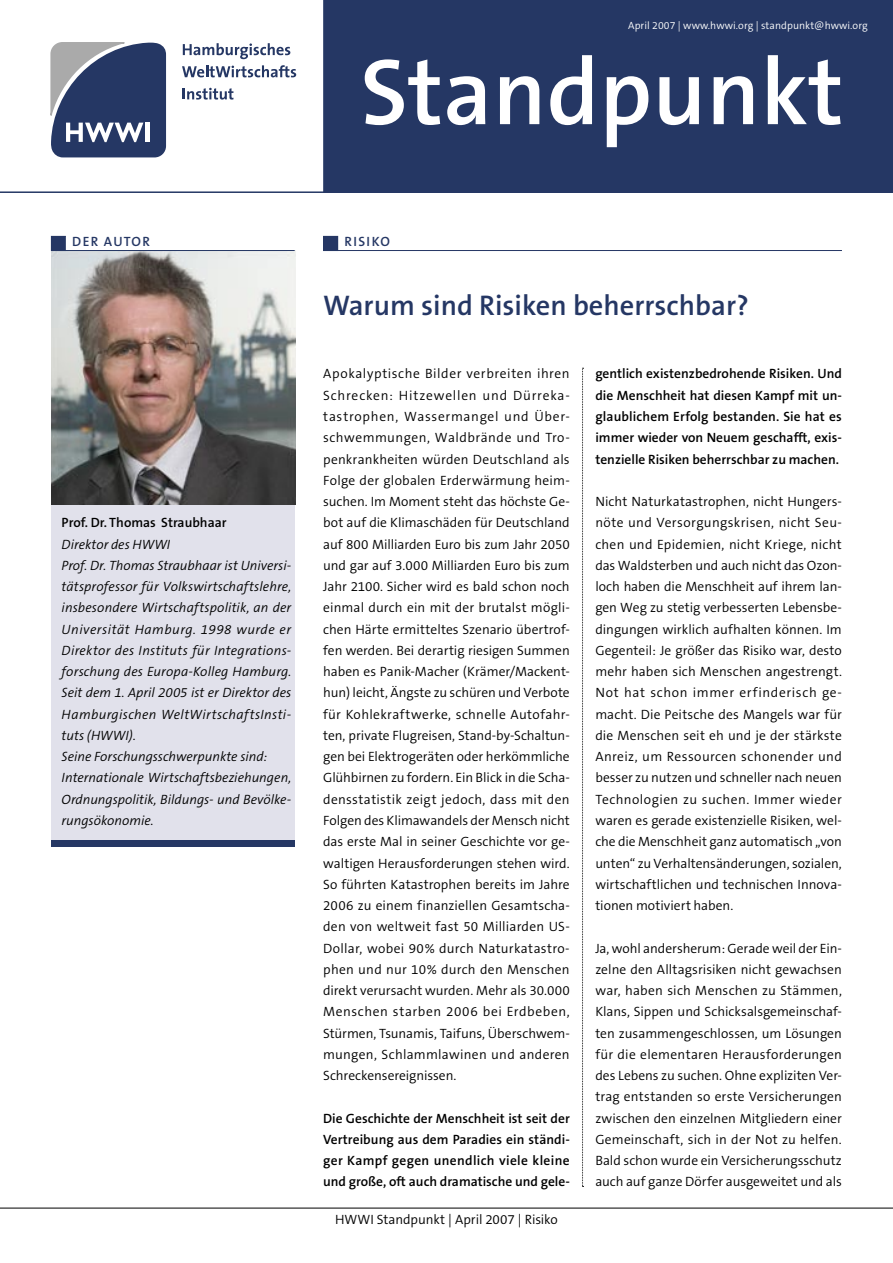
<style>
.page{position:relative;width:893px;height:1263px;background:#fff}
.page>*{position:absolute;margin:0;border:0;box-sizing:border-box;transform-origin:0 0}
.t1{font:600 94.5px "The Sans B6";color:#fff}
.Headline{font:600 28.5px "The Sans B6";color:#253764}
.Fliesstext{font:300 13.5px/21.3px "The Sans B4";color:#000;text-align:justify}
.Editorial{font:italic 300 13.5px/21.3px "The Sans B4";color:#000;text-align:justify}
.Fliesstext-2{font:600 13.5px/21.3px "The Sans B6";color:#000;text-align:justify}
.Themen{font:600 13.5px "The Sans B6";letter-spacing:.1em;color:#253764}
.t2{font:300 10.5px "The Sans B4";letter-spacing:.005em;color:#fff}
</style>
<div class="page">
<div style="left:51px;top:273px;width:244px;height:573px;background:#e1e1eb"></div>
<div style="left:323px;top:0;width:570px;height:191px;background:#253764"></div>
<svg style="left:183px;top:88px;width:50px;height:12px"></svg>
<svg style="left:182px;top:65px;width:114px;height:12px"></svg>
<svg style="left:183px;top:43px;width:107px;height:16px"></svg>
<svg style="left:50px;top:42px;width:116px;height:115px;background:#505d7f"></svg>
<hr style="left:0;top:191px;width:893px;height:2px;background:#253764">
<svg style="left:582px;top:368px;width:2px;height:819px"></svg>
<hr style="left:0;top:1208px;width:893px;height:1px;background:#000">
<div style="left:324px;top:236px;width:14px;height:14px;background:#253764"></div>
<div style="left:323px;top:236px;width:15px;height:15px;border:1px solid #253764"></div>
<hr style="left:323px;top:250px;width:519px;height:1px;background:#253764">
<div style="left:51px;top:840px;width:244px;height:6px;background:#253764"></div>
<img style="left:52px;top:251px;width:243px;height:254px">
<hr style="left:51px;top:250px;width:244px;height:1px;background:#253764">
<div style="left:51px;top:236px;width:14px;height:14px;background:#253764"></div>
<div style="left:51px;top:236px;width:15px;height:15px;border:1px solid #253764"></div>
<p class="t2" style="left:628px;top:20px;width:241px">April 2007 | www.hwwi.org | standpunkt@hwwi.org</p>
<p class="t1" style="left:360px;top:41px;width:485px">Standpunkt</p>
<p class="Themen" style="left:72px;top:234px;width:79px">DER AUTOR</p>
<p class="Fliesstext-2" style="left:62px;top:512px;width:166px">Prof. Dr. Thomas Straubhaar</p>
<p class="Editorial" style="left:62px;top:534px;width:110px">Direktor des HWWI</p>
<p class="Editorial" style="left:62px;top:555px;width:231px">Prof. Dr. Thomas Straubhaar ist Universi&shy;tätsprofessor für Volkswirtschaftslehre, insbesondere Wirtschaftspolitik, an der Universität Hamburg. 1998 wurde er Direktor des Instituts für Integrations&shy;forschung des Europa-Kolleg Hamburg.<br>Seit dem 1. April 2005 ist er Direktor des Hamburgischen WeltWirtschaftsInsti&shy;tuts (HWWI).</p>
<p class="Editorial" style="left:62px;top:746px;width:207px">Seine Forschungsschwerpunkte sind:</p>
<p class="Editorial" style="left:62px;top:768px;width:231px">Internationale Wirtschaftsbeziehungen, Ordnungspolitik, Bildungs- und Bevölke&shy;rungsökonomie.</p>
<p class="Themen" style="left:344px;top:234px;width:47px">RISIKO</p>
<p class="Headline" style="left:323px;top:290px;width:427px">Warum sind Risiken beherrschbar?</p>
<p class="Fliesstext" style="left:323px;top:364px;width:248px">Apokalyptische Bilder verbreiten ihren Schrecken: Hitzewellen und Dürreka&shy;tastrophen, Wassermangel und Über&shy;schwemmungen, Waldbrände und Tro&shy;penkrankheiten würden Deutschland als Folge der globalen Erderwärmung heim&shy;suchen. Im Moment steht das höchste Ge&shy;bot auf die Klimaschäden für Deutschland auf 800 Milliarden Euro bis zum Jahr 2050 und gar auf 3.000 Milliarden Euro bis zum Jahr 2100. Sicher wird es bald schon noch einmal durch ein mit der brutalst mögli&shy;chen Härte ermitteltes Szenario übertrof&shy;fen werden. Bei derartig riesigen Summen haben es Panik-Macher (Krämer/Mackent&shy;hun) leicht, Ängste zu schüren und Verbote für Kohlekraftwerke, schnelle Autofahr&shy;ten, private Flugreisen, Stand-by-Schaltun&shy;gen bei Elektrogeräten oder herkömmliche Glühbirnen zu fordern. Ein Blick in die Scha&shy;densstatistik zeigt jedoch, dass mit den Folgen des Klimawandels der Mensch nicht das erste Mal in seiner Geschichte vor ge&shy;waltigen Herausforderungen stehen wird.<br>So führten Katastrophen bereits im Jahre 2006 zu einem finanziellen Gesamtscha&shy;den von weltweit fast 50 Milliarden US-Dollar, wobei 90% durch Naturkatastro&shy;phen und nur 10% durch den Menschen direkt verursacht wurden. Mehr als 30.000<br>Menschen starben 2006 bei Erdbeben, Stürmen, Tsunamis, Taifuns, Überschwem&shy;mungen, Schlammlawinen und anderen Schreckensereignissen.</p>
<p class="Fliesstext-2" style="left:323px;top:1108px;width:248px">Die Geschichte der Menschheit ist seit der Vertreibung aus dem Paradies ein ständi&shy;ger Kampf gegen unendlich viele kleine und große, oft auch dramatische und gele-</p>
<p class="Fliesstext" style="left:335px;top:1209px;width:224px">HWWI Standpunkt | April 2007 | Risiko</p>
<p class="Fliesstext-2" style="left:595px;top:364px;width:248px">gentlich existenzbedrohende Risiken. Und die Menschheit hat diesen Kampf mit un&shy;glaublichem Erfolg bestanden. Sie hat es immer wieder von Neuem geschafft, exis&shy;tenzielle Risiken beherrschbar zu machen.</p>
<p class="Fliesstext" style="left:595px;top:491px;width:248px">Nicht Naturkatastrophen, nicht Hungers&shy;nöte und Versorgungskrisen, nicht Seu&shy;chen und Epidemien, nicht Kriege, nicht das Waldsterben und auch nicht das Ozon&shy;loch haben die Menschheit auf ihrem lan&shy;gen Weg zu stetig verbesserten Lebensbe&shy;dingungen wirklich aufhalten können. Im Gegenteil: Je größer das Risiko war, desto mehr haben sich Menschen angestrengt.<br>Not hat schon immer erfinderisch ge&shy;macht. Die Peitsche des Mangels war für die Menschen seit eh und je der stärkste Anreiz, um Ressourcen schonender und besser zu nutzen und schneller nach neuen Technologien zu suchen. Immer wieder waren es gerade existenzielle Risiken, wel&shy;che die Menschheit ganz automatisch „von unten“ zu Verhaltensänderungen, sozialen, wirtschaftlichen und technischen Innova&shy;tionen motiviert haben.</p>
<p class="Fliesstext" style="left:595px;top:938px;width:248px">Ja, wohl andersherum: Gerade weil der Ein&shy;zelne den Alltagsrisiken nicht gewachsen war, haben sich Menschen zu Stämmen, Klans, Sippen und Schicksalsgemeinschaf&shy;ten zusammengeschlossen, um Lösungen für die elementaren Herausforderungen des Lebens zu suchen. Ohne expliziten Ver&shy;trag entstanden so erste Versicherungen zwischen den einzelnen Mitgliedern einer Gemeinschaft, sich in der Not zu helfen.<br>Bald schon wurde ein Versicherungsschutz auch auf ganze Dörfer ausgeweitet und als</p>
</div>
